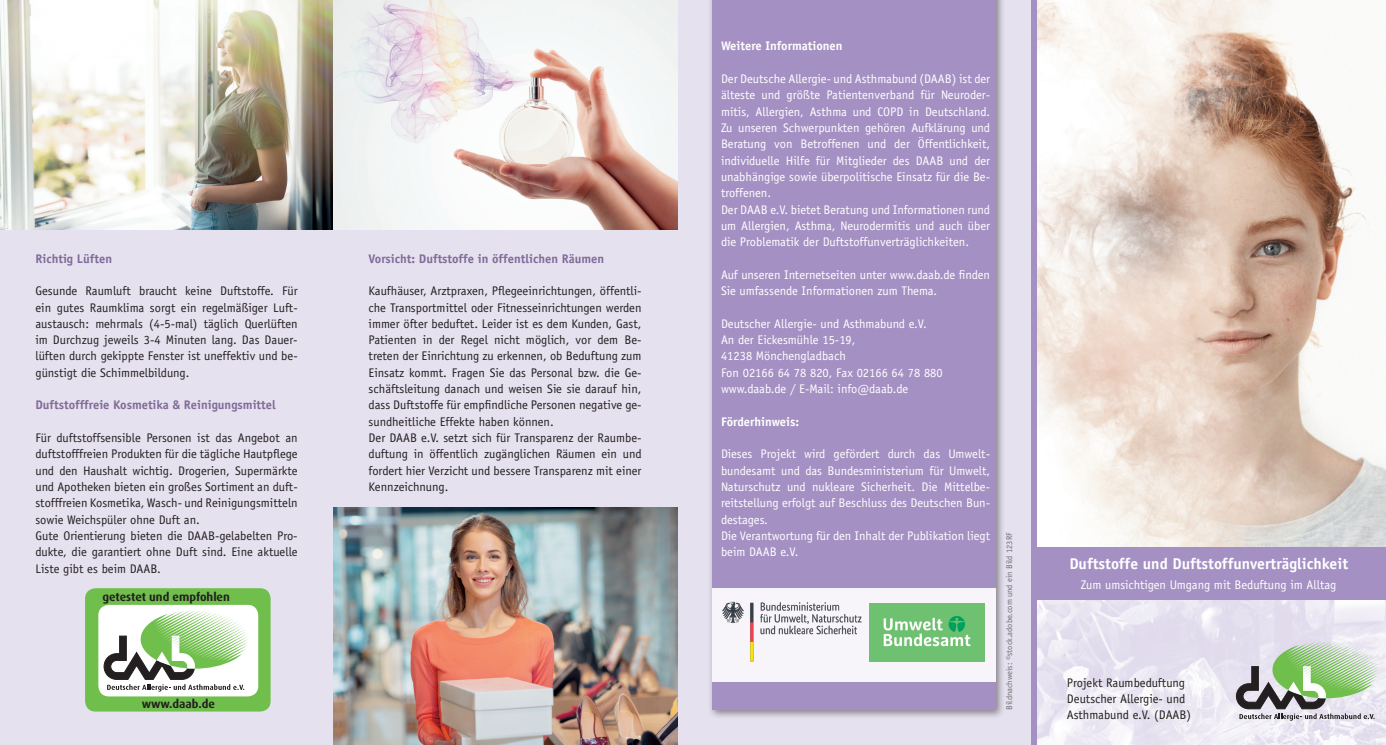
<style>
.page{position:relative;width:1386px;height:745px;background:#fff}
.page>*{position:absolute;margin:0;border:0;box-sizing:border-box;transform-origin:0 0}
.t1{font:700 15.62px "Officina Sans";color:#fff}
.t2{font:12.5px/16.2px "Officina Sans";color:#231f20}
.t3{font:12.5px/16.2px "Officina Sans";color:#fff}
.t4{font:700 12.5px "Officina Sans";color:#806b99}
.t5{font:700 12.5px "Officina Sans";color:#fff}
.t6{font:700 11.75px "Dax";color:#231f20}
.t7{font:8.38px "Officina Sans";color:#6c6d70}
</style>
<div class="page">
<div style="left:0;top:0;width:1034px;height:744px;background:#e6e1ef"></div>
<img style="left:1036px;top:599px;width:349px;height:145px">
<div style="left:707px;top:0;width:305px;height:730px;background:#231f20;opacity:.5"></div>
<div style="left:712px;top:0;width:284px;height:709px;background:#a490c3"></div>
<div style="left:1031px;top:546px;width:354px;height:53px;background:#a490c3"></div>
<img style="left:1036px;top:0;width:349px;height:546px">
<div style="left:712px;top:588px;width:284px;height:93px;background:#f7f5fa"></div>
<img style="left:722px;top:601px;width:140px;height:61px">
<img style="left:333px;top:507px;width:344px;height:237px">
<svg style="left:1235px;top:640px;width:144px;height:80px;background:#b3c3af"></svg>
<div style="left:1031px;top:0;width:5px;height:744px;background:#a490c3"></div>
<img style="left:869px;top:603px;width:116px;height:57px">
<img style="left:0;top:0;width:677px;height:230px">
<div style="left:85px;top:588px;width:186px;height:123px;background:#70bf4c;border-radius:11px"></div>
<div style="left:98px;top:604px;width:160px;height:92px;background:#fff;border-radius:11px"></div>
<svg style="left:103px;top:610px;width:145px;height:81px"></svg>
<p class="t4" style="left:35px;top:250px;width:78px">Richtig Lüften</p>
<p class="t2" style="left:35px;top:282px;width:264px;text-align:justify">Gesunde Raumluft braucht keine Duftstoffe. Für ein gutes Raumklima sorgt ein regelmäßiger Luft&shy;austausch: mehrmals (4-5-mal) täglich Querlüften im Durchzug jeweils 3-4 Minuten lang. Das Dauer&shy;lüften durch gekippte Fenster ist uneffektiv und be&shy;günstigt die Schimmelbildung.</p>
<p class="t4" style="left:35px;top:397px;width:242px">Duftstofffreie Kosmetika &amp; Reinigungsmittel</p>
<p class="t2" style="left:35px;top:429px;width:264px">Für duftstoffsensible Personen ist das Angebot an duftstofffreien Produkten für die tägliche Hautpflege und den Haushalt wichtig. Drogerien, Supermärkte und Apotheken bieten ein großes Sortiment an duft&shy;stofffreien Kosmetika, Wasch- und Reinigungsmitteln sowie Weichspüler ohne Duft an.<br>Gute Orientierung bieten die DAAB-gelabelten Pro&shy;dukte, die garantiert ohne Duft sind. Eine aktuelle Liste gibt es beim DAAB.</p>
<p class="t6" style="left:103px;top:589px;width:129px">getestet und empfohlen</p>
<p class="t6" style="left:142px;top:696px;width:75px">www.daab.de</p>
<p class="t4" style="left:369px;top:250px;width:237px">Vorsicht: Duftstoffe in öffentlichen Räumen</p>
<p class="t2" style="left:369px;top:283px;width:274px">Kaufhäuser, Arztpraxen, Pflegeeinrichtungen, öffentli&shy;che Transportmittel oder Fitnesseinrichtungen werden immer öfter beduftet. Leider ist es dem Kunden, Gast, Patienten in der Regel nicht möglich, vor dem Be&shy;treten der Einrichtung zu erkennen, ob Beduftung zum Einsatz kommt. Fragen Sie das Personal bzw. die Ge&shy;schäftsleitung danach und weisen Sie sie darauf hin, dass Duftstoffe für empfindliche Personen negative ge&shy;sundheitliche Effekte haben können.<br>Der DAAB e.V. setzt sich für Transparenz der Raumbe&shy;duftung in öffentlich zugänglichen Räumen ein und fordert hier Verzicht und bessere Transparenz mit einer Kennzeichnung.</p>
<p class="t5" style="left:721px;top:38px;width:123px">Weitere Informationen</p>
<p class="t3" style="left:721px;top:71px;width:271px">Der Deutsche Allergie- und Asthmabund (DAAB) ist der älteste und größte Patientenverband für Neuroder&shy;mitis, Allergien, Asthma und COPD in Deutschland.<br>Zu unseren Schwerpunkten gehören Aufklärung und Beratung von Betroffenen und der Öffentlichkeit, individuelle Hilfe für Mitglieder des DAAB und der unabhängige sowie überpolitische Einsatz für die Be&shy;troffenen.<br>Der DAAB e.V. bietet Beratung und Informationen rund um Allergien, Asthma, Neurodermitis und auch über die Problematik der Duftstoffunverträglichkeiten.</p>
<p class="t3" style="left:721px;top:266px;width:271px">Auf unseren Internetseiten unter www.daab.de finden<br>Sie umfassende Informationen zum Thema.</p>
<p class="t3" style="left:721px;top:315px;width:223px">Deutscher Allergie- und Asthmabund e.V.<br>An der Eickesmühle 15-19,<br>41238 Mönchengladbach<br>Fon 02166 64 78 820, Fax 02166 64 78 880 www.daab.de / E-Mail: info@daab.de</p>
<p class="t5" style="left:721px;top:413px;width:80px">Förderhinweis:</p>
<p class="t3" style="left:721px;top:445px;width:271px">Dieses Projekt wird gefördert durch das Umwelt&shy;bundesamt und das Bundesministerium für Umwelt, Naturschutz und nukleare Sicherheit. Die Mittelbe&shy;reitstellung erfolgt auf Beschluss des Deutschen Bun&shy;destages.<br>Die Verantwortung für den Inhalt der Publikation liegt beim DAAB e.V.</p>
<p class="t7" style="left:1004px;top:709px;width:178px;rotate:-90deg">Bildnachweis: ©stock.adobe.com und ein Bild 123RF</p>
<p class="t1" style="left:1069px;top:553px;width:280px">Duftstoffe und Duftstoffunverträglichkeit</p>
<p class="t3" style="left:1081px;top:576px;width:257px">Zum umsichtigen Umgang mit Beduftung im Alltag</p>
<p class="t2" style="left:1067px;top:674px;width:126px">Projekt Raumbeduftung<br>Deutscher Allergie- und<br>Asthmabund e.V. (DAAB)</p>
</div>
